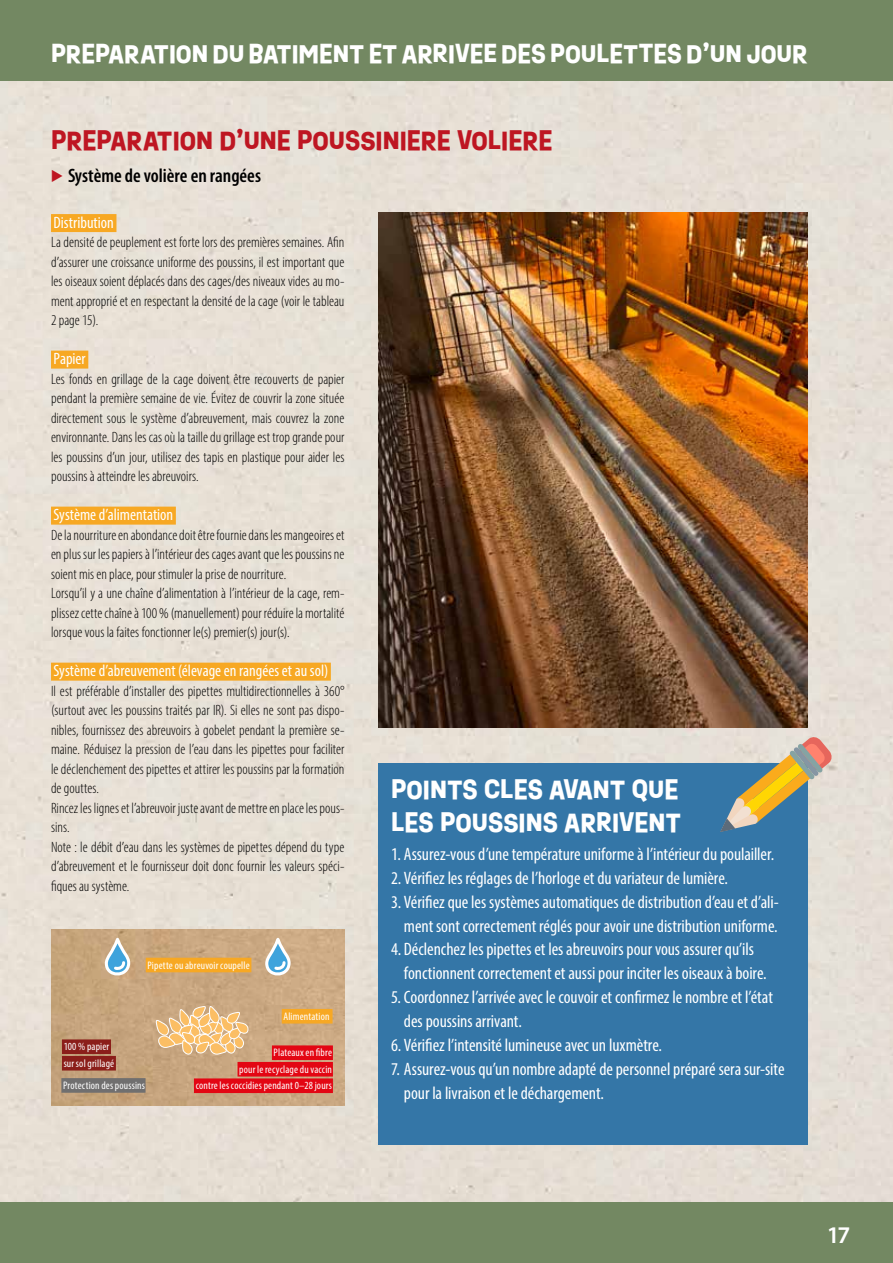
<style>
.page{position:relative;width:893px;height:1263px;background:#fff}
.page>*{position:absolute;margin:0;border:0;box-sizing:border-box;transform-origin:0 0}
.t1{font:700 24.75px/33px "Ruddy";color:#fff}
.t2{font:700 24.75px "Ruddy";color:#be1622}
.t3{font:700 24px "Ruddy";color:#fff}
.t4{font:600 24px "Myriad Pro";color:#fff}
.t5{font:600 condensed 19.5px "Myriad Pro";color:#000}
.t6{font:condensed 18px/24px "Myriad Pro";letter-spacing:-.005em;color:#fff}
.t7{font:condensed 16.5px "Myriad Pro";color:#fff}
.t8{font:300 condensed 15px/19.5px "Myriad Pro";color:#000;text-align:justify}
.t9{font:condensed 10.95px/16.5px "Myriad Pro";letter-spacing:.015em;color:#fff}
.s1{color:#be1622}
</style>
<div class="page">
<div style="left:0;top:81px;width:893px;height:1122px;background:#e7e0d6"></div>
<div style="left:0;top:1203px;width:893px;height:60px;background:#738862"></div>
<div style="left:0;top:0;width:893px;height:81px;background:#738862"></div>
<div style="left:51px;top:214px;width:65px;height:18px;background:#f7a823"></div>
<div style="left:51px;top:351px;width:37px;height:18px;background:#f7a823"></div>
<div style="left:51px;top:507px;width:125px;height:18px;background:#f7a823"></div>
<div style="left:51px;top:663px;width:280px;height:18px;background:#f7a823"></div>
<div style="left:378px;top:764px;width:430px;height:381px;background:#3476a7"></div>
<img style="left:378px;top:213px;width:430px;height:515px">
<img style="left:51px;top:929px;width:293px;height:176px">
<svg style="left:106px;top:935px;width:23px;height:42px"></svg>
<svg style="left:267px;top:935px;width:22px;height:42px"></svg>
<div style="left:62px;top:1039px;width:49px;height:15px;background:#8b1e1a"></div>
<div style="left:62px;top:1056px;width:54px;height:14px;background:#8b1e1a"></div>
<div style="left:282px;top:1009px;width:51px;height:14px;background:#f7a823"></div>
<div style="left:272px;top:1045px;width:61px;height:15px;background:#e30613"></div>
<div style="left:237px;top:1062px;width:96px;height:14px;background:#e30613"></div>
<div style="left:194px;top:1078px;width:139px;height:15px;background:#e30613"></div>
<div style="left:61px;top:1078px;width:85px;height:15px;background:#706f6f"></div>
<div style="left:146px;top:958px;width:105px;height:14px;background:#f7a823"></div>
<svg style="left:156px;top:1004px;width:93px;height:66px"></svg>
<svg style="left:720px;top:736px;width:112px;height:96px"></svg>
<h2 class="t3" style="left:51px;top:36px;width:758px">PREPARATION DU BATIMENT ET ARRIVEE DES POULETTES D’UN JOUR</h2>
<h1 class="t2" style="left:51px;top:122px;width:503px">PREPARATION D’UNE POUSSINIERE VOLIERE</h1>
<h3 class="t5" style="left:51px;top:163px;width:211px"><span class="s1">•</span> Système de volière en rangées</h3>
<p class="t7" style="left:54px;top:212px;width:62px">Distribution</p>
<p class="t8" style="left:51px;top:232px;width:295px">La densité de peuplement est forte lors des premières semaines. Afin d’assurer une croissance uniforme des poussins, il est important que les oiseaux soient déplacés dans des cages/des niveaux vides au mo&shy;ment approprié et en respectant la densité de la cage (voir le tableau 2 page 15).</p>
<p class="t7" style="left:54px;top:349px;width:34px">Papier</p>
<p class="t8" style="left:51px;top:369px;width:295px">Les fonds en grillage de la cage doivent être recouverts de papier pendant la première semaine de vie. Évitez de couvrir la zone située directement sous le système d’abreuvement, mais couvrez la zone environnante. Dans les cas où la taille du grillage est trop grande pour les poussins d’un jour, utilisez des tapis en plastique pour aider les poussins à atteindre les abreuvoirs.</p>
<p class="t7" style="left:54px;top:505px;width:121px">Système d’alimentation</p>
<p class="t8" style="left:51px;top:525px;width:295px;text-align:left">De la nourriture en abondance doit être fournie dans les mangeoires et en plus sur les papiers à l’intérieur des cages avant que les poussins ne soient mis en place, pour stimuler la prise de nourriture.<br>Lorsqu’il y a une chaîne d’alimentation à l’intérieur de la cage, rem&shy;plissez cette chaîne à 100 % (manuellement) pour réduire la mortalité lorsque vous la faites fonctionner le(s) premier(s) jour(s).</p>
<p class="t7" style="left:54px;top:661px;width:276px">Système d’abreuvement (élevage en rangées et au sol)</p>
<p class="t8" style="left:51px;top:681px;width:295px;text-align:left">Il est préférable d’installer des pipettes multidirectionnelles à 360° (surtout avec les poussins traités par IR). Si elles ne sont pas dispo&shy;nibles, fournissez des abreuvoirs à gobelet pendant la première se&shy;maine. Réduisez la pression de l’eau dans les pipettes pour faciliter le déclenchement des pipettes et attirer les poussins par la formation de gouttes.<br>Rincez les lignes et l’abreuvoir juste avant de mettre en place les pous&shy;sins.<br>Note : le débit d’eau dans les systèmes de pipettes dépend du type d’abreuvement et le fournisseur doit donc fournir les valeurs spéci&shy;fiques au système.</p>
<p class="t9" style="left:64px;top:1038px;width:52px">100 % papier sur sol grillagé</p>
<p class="t9" style="left:147px;top:957px;width:104px">Pipette ou abreuvoir coupelle</p>
<p class="t9" style="left:283px;top:1008px;width:48px">Alimentation</p>
<p class="t9" style="left:239px;top:1044px;width:94px;text-align:right">Plateaux en fibre<br>pour le recyclage du vaccin</p>
<p class="t9" style="left:63px;top:1077px;width:83px">Protection des poussins</p>
<p class="t9" style="left:196px;top:1077px;width:138px">contre les coccidies pendant 0–28 jours</p>
<h1 class="t1" style="left:391px;top:773px;width:291px">POINTS CLES AVANT QUE<br>LES POUSSINS ARRIVENT</h1>
<p class="t6" style="left:391px;top:841px;width:385px">1. Assurez-vous d’une température uniforme à l’intérieur du poulailler.</p>
<p class="t6" style="left:391px;top:865px;width:338px">2. Vérifiez les réglages de l’horloge et du variateur de lumière.</p>
<p class="t6" style="left:391px;top:889px;width:389px;text-align:right">3. Vérifiez que les systèmes automatiques de distribution d’eau et d’ali&shy;ment sont correctement réglés pour avoir une distribution uniforme.</p>
<p class="t6" style="left:404px;top:937px;width:364px;text-indent:-13px">4. Déclenchez les pipettes et les abreuvoirs pour vous assurer qu’ils fonctionnent correctement et aussi pour inciter les oiseaux à boire.</p>
<p class="t6" style="left:404px;top:985px;width:370px;text-indent:-13px">5. Coordonnez l’arrivée avec le couvoir et confirmez le nombre et l’état des poussins arrivant.</p>
<p class="t6" style="left:391px;top:1033px;width:272px">6. Vérifiez l’intensité lumineuse avec un luxmètre.</p>
<p class="t6" style="left:404px;top:1057px;width:382px;text-indent:-13px">7. Assurez-vous qu’un nombre adapté de personnel préparé sera sur-site pour la livraison et le déchargement.</p>
<h2 class="t4" style="left:827px;top:1219px;width:25px">17</h2>
</div>
